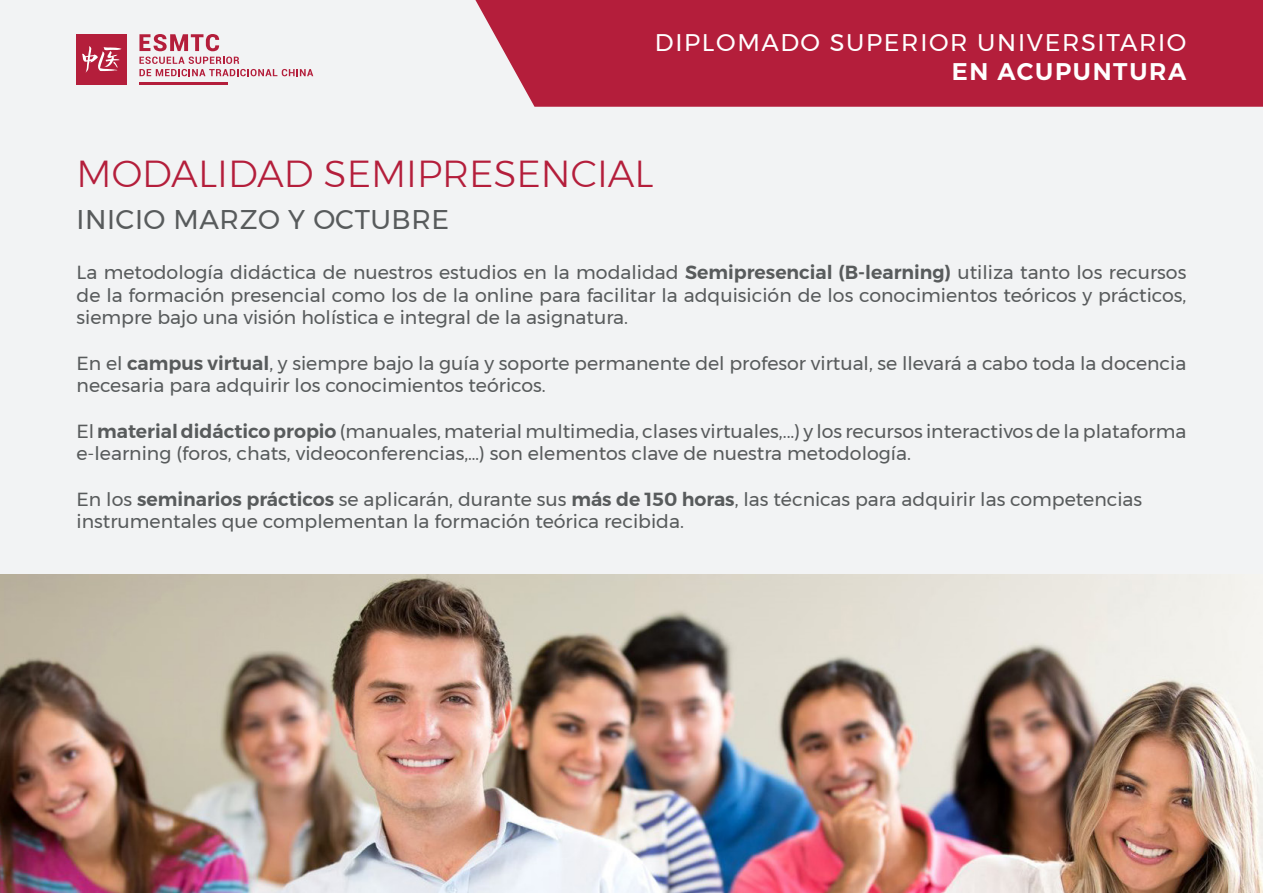
<style>
.page{position:relative;width:1263px;height:893px;background:#fff}
.page>*{position:absolute;margin:0;border:0;box-sizing:border-box;transform-origin:0 0}
.t1{font:300 37.5px "Montserrat";color:#b41e3b}
.t2{font:27px "Montserrat";letter-spacing:.02em;color:#585b5c}
.t3{font:24px "Montserrat";letter-spacing:.07em;color:#fff}
.t4{font:600 24px "Montserrat";letter-spacing:.07em;color:#fff}
.t5{font:18.9px/22.6px "Montserrat";color:#585b5c}
.s1{font-weight:600}
</style>
<div class="page">
<div style="left:0;top:0;width:1263px;height:574px;background:#f2f3f4"></div>
<div style="left:471px;top:0;width:792px;height:107px;background:#b41e3b"></div>
<div style="left:77px;top:34px;width:50px;height:51px;background:#b41e3b"></div>
<hr style="left:139px;top:82px;width:89px;height:3px;background:#b41e3b">
<svg style="left:82px;top:46px;width:39px;height:27px"></svg>
<svg style="left:139px;top:34px;width:80px;height:17px"></svg>
<svg style="left:139px;top:57px;width:174px;height:19px"></svg>
<img style="left:0;top:574px;width:1263px;height:319px">
<p class="t3" style="left:655px;top:24px;width:533px">DIPLOMADO SUPERIOR UNIVERSITARIO</p>
<p class="t4" style="left:952px;top:52px;width:236px">EN ACUPUNTURA</p>
<h1 class="t1" style="left:77px;top:145px;width:579px">MODALIDAD SEMIPRESENCIAL</h1>
<h2 class="t2" style="left:77px;top:199px;width:374px">INICIO MARZO Y OCTUBRE</h2>
<p class="t5" style="left:77px;top:261px;width:1111px;text-align:justify">La metodología didáctica de nuestros estudios en la modalidad <span class="s1">Semipresencial (B-learning)</span> utiliza tanto los recursos de la formación presencial como los de la online para facilitar la adquisición de los conocimientos teóricos y prácticos, siempre bajo una visión holística e integral de la asignatura.</p>
<p class="t5" style="left:77px;top:351px;width:1111px">En el <span class="s1">campus virtual</span>, y siempre bajo la guía y soporte permanente del profesor virtual, se llevará a cabo toda la docencia necesaria para adquirir los conocimientos teóricos.</p>
<p class="t5" style="left:77px;top:419px;width:1111px">El <span class="s1">material didáctico propio</span> (manuales, material multimedia, clases virtuales,...) y los recursos interactivos de la plataforma e-learning (foros, chats, videoconferencias,…) son elementos clave de nuestra metodología.</p>
<p class="t5" style="left:77px;top:488px;width:1067px">En los <span class="s1">seminarios prácticos</span> se aplicarán, durante sus <span class="s1">más de 150 horas</span>, las técnicas para adquirir las competencias instrumentales que complementan la formación teórica recibida.</p>
</div>
